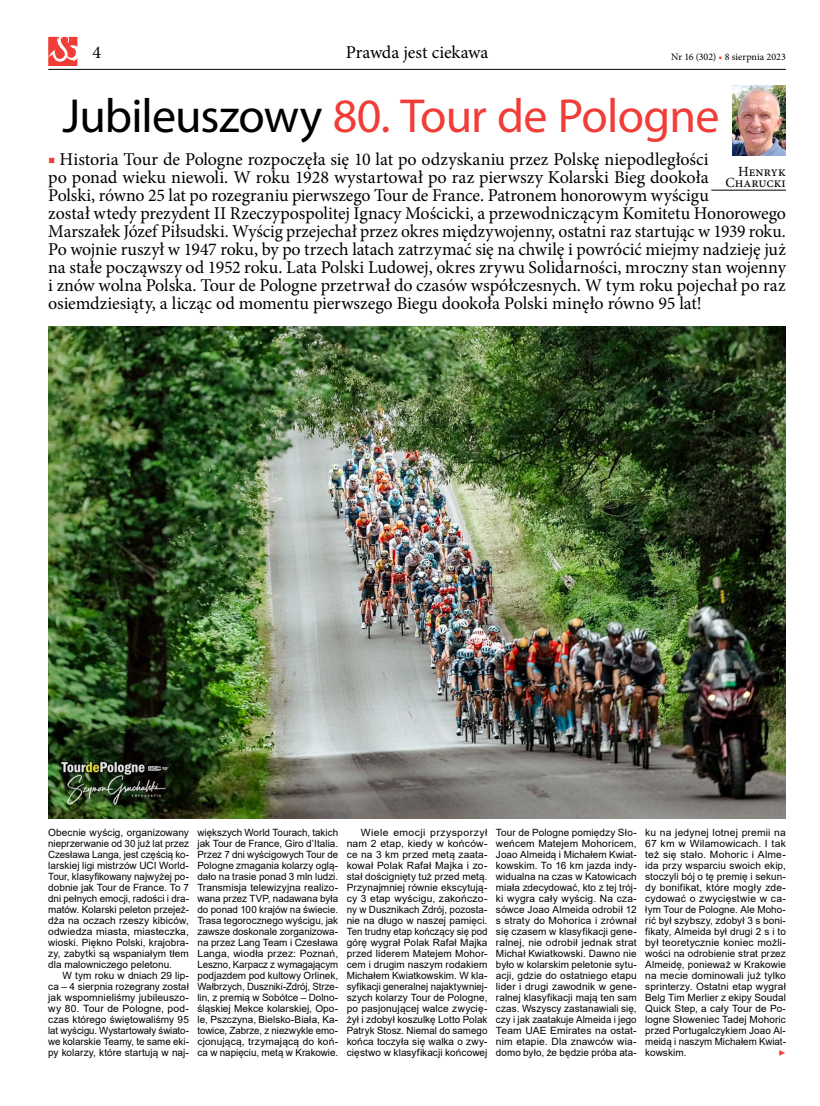
<style>
.page{position:relative;width:820px;height:1106px;background:#fff}
.page>*{position:absolute;margin:0;border:0;box-sizing:border-box;transform-origin:0 0}
.t1{font:48px "Myriad Pro";letter-spacing:-.02em;color:#f13d37}
.t2{font:18px/18px "Minion Pro";letter-spacing:-.015em;color:#000}
.t3{font:14px/11px "Minion Pro";letter-spacing:.005em;color:#000;text-align:right}
.t4{font:italic 12px "Minion Pro";color:#f13d37}
.t5{font:10px/11px "Arial";letter-spacing:.005em;color:#000;text-align:justify}
.t6{font:10px/11px "Arial";letter-spacing:.005em;color:#000;text-align:justify;scale:1.04 1}
.t7{font:10px "Minion Pro";color:#000}
.s1{color:#f13d37}
.s2{color:#000}
</style>
<div class="page">
<img style="left:732px;top:85px;width:53px;height:71px">
<hr style="left:711px;top:190px;width:74px;height:1px;background:#000">
<img style="left:48px;top:326px;width:737px;height:492px">
<hr style="left:48px;top:69px;width:737px;height:1px;background:#000">
<svg style="left:48px;top:37px;width:29px;height:29px"></svg>
<h2 class="t2" style="left:92px;top:43px;width:10px">4</h2>
<h2 class="t2" style="left:345px;top:43px;width:144px">Prawda jest ciekawa</h2>
<p class="t7" style="left:670px;top:50px;width:116px">Nr 16 (302) <span class="s1">•</span> 8 sierpnia 2023</p>
<h1 class="t1" style="left:62px;top:86px;width:658px"><span class="s2">Jubileuszowy</span> 80. Tour de Pologne</h1>
<p class="t2" style="left:48px;top:150px;width:739px"><span class="s1">■</span> Historia Tour de Pologne rozpoczęła się 10 lat po odzyskaniu przez Polskę niepodległości<br>po ponad wieku niewoli. W roku 1928 wystartował po raz pierwszy Kolarski Bieg dookoła<br>Polski, równo 25 lat po rozegraniu pierwszego Tour de France. Patronem honorowym wyścigu<br>został wtedy prezydent II Rzeczypospolitej Ignacy Mościcki, a przewodniczącym Komitetu Honorowego Marszałek Józef Piłsudski. Wyścig przejechał przez okres międzywojenny, ostatni raz startując w 1939 roku.<br>Po wojnie ruszył w 1947 roku, by po trzech latach zatrzymać się na chwilę i powrócić miejmy nadzieję już na stałe począwszy od 1952 roku. Lata Polski Ludowej, okres zrywu Solidarności, mroczny stan wojenny i znów wolna Polska. Tour de Pologne przetrwał do czasów współczesnych. W tym roku pojechał po raz osiemdziesiąty, a licząc od momentu pierwszego Biegu dookoła Polski minęło równo 95 lat!</p>
<h3 class="t3" style="left:725px;top:166px;width:62px">Henryk<br>Charucki</h3>
<p class="t5" style="left:48px;top:827px;width:142px">Obecnie wyścig, organizowany nieprzerwanie od 30 już lat przez Czesława Langa, jest częścią ko&shy;larskiej ligi mistrzów UCI World-Tour, klasyfikowany najwyżej po&shy;dobnie jak Tour de France. To 7 dni pełnych emocji, radości i dra&shy;matów. Kolarski peleton przejeż&shy;dża na oczach rzeszy kibiców, odwiedza miasta, miasteczka, wioski. Piękno Polski, krajobra&shy;zy, zabytki są wspaniałym tłem dla malowniczego peletonu.</p>
<p class="t5" style="left:48px;top:970px;width:142px;text-indent:14px">W tym roku w dniach 29 lip&shy;ca – 4 sierpnia rozegrany został jak wspomnieliśmy jubileuszo&shy;wy 80. Tour de Pologne, pod&shy;czas którego świętowaliśmy 95 lat wyścigu. Wystartowały świato&shy;we kolarskie Teamy, te same eki&shy;py kolarzy, które startują w naj-</p>
<p class="t5" style="left:197px;top:827px;width:142px">większych World Tourach, takich jak Tour de France, Giro d’Italia.<br>Przez 7 dni wyścigowych Tour de Pologne zmagania kolarzy oglą&shy;dało na trasie ponad 3 mln ludzi.<br>Transmisja telewizyjna realizo&shy;wana przez TVP, nadawana była do ponad 100 krajów na świecie.<br>Trasa tegorocznego wyścigu, jak zawsze doskonale zorganizowa&shy;na przez Lang Team i Czesława Langa, wiodła przez: Poznań, Leszno, Karpacz z wymagającym podjazdem pod kultowy Orlinek, Wałbrzych, Duszniki-Zdrój, Strze&shy;lin, z premią w Sobótce – Dolno&shy;śląskiej Mekce kolarskiej, Opo&shy;le, Pszczyna, Bielsko-Biała, Ka&shy;towice, Zabrze, z niezwykle emo&shy;cjonującą, trzymającą do koń&shy;ca w napięciu, metą w Krakowie.</p>
<p class="t6" style="left:346px;top:827px;width:137px;text-indent:14px">Wiele emocji przysporzył nam 2 etap, kiedy w końców&shy;ce na 3 km przed metą zaata&shy;kował Polak Rafał Majka i zo&shy;stał doścignięty tuż przed metą.<br>Przynajmniej równie ekscytują&shy;cy 3 etap wyścigu, zakończo&shy;ny w Dusznikach Zdrój, pozosta&shy;nie na długo w naszej pamięci.<br>Ten trudny etap kończący się pod górę wygrał Polak Rafał Majka przed liderem Matejem Mohor&shy;cem i drugim naszym rodakiem Michałem Kwiatkowskim. W kla&shy;syfikacji generalnej najaktywniej&shy;szych kolarzy Tour de Pologne, po pasjonującej walce zwycię&shy;żył i zdobył koszulkę Lotto Polak Patryk Stosz. Niemal do samego końca toczyła się walka o zwy&shy;cięstwo w klasyfikacji końcowej</p>
<p class="t5" style="left:495px;top:827px;width:142px">Tour de Pologne pomiędzy Sło&shy;weńcem Matejem Mohoricem, Joao Almeidą i Michałem Kwiat&shy;kowskim. To 16 km jazda indy&shy;widualna na czas w Katowicach miała zdecydować, kto z tej trój&shy;ki wygra cały wyścig. Na cza&shy;sówce Joao Almeida odrobił 12 s straty do Mohorica i zrównał się czasem w klasyfikacji gene&shy;ralnej, nie odrobił jednak strat Michał Kwiatkowski. Dawno nie było w kolarskim peletonie sytu&shy;acji, gdzie do ostatniego etapu lider i drugi zawodnik w gene&shy;ralnej klasyfikacji mają ten sam czas. Wszyscy zastanawiali się, czy i jak zaatakuje Almeida i jego Team UAE Emirates na ostat&shy;nim etapie. Dla znawców wia&shy;domo było, że będzie próba ata-</p>
<p class="t5" style="left:645px;top:827px;width:142px">ku na jedynej lotnej premii na 67 km w Wilamowicach. I tak też się stało. Mohoric i Alme&shy;ida przy wsparciu swoich ekip, stoczyli bój o tę premię i sekun&shy;dy bonifikat, które mogły zde&shy;cydować o zwycięstwie w ca&shy;łym Tour de Pologne. Ale Moho&shy;rić był szybszy, zdobył 3 s boni&shy;fikaty, Almeida był drugi 2 s i to był teoretycznie koniec możli&shy;wości na odrobienie strat przez Almeidę, ponieważ w Krakowie na mecie dominowali już tylko sprinterzy. Ostatni etap wygrał Belg Tim Merlier z ekipy Soudal Quick Step, a cały Tour de Po&shy;logne Słoweniec Tadej Mohoric przed Portugalczykiem Joao Al&shy;meidą i naszym Michałem Kwiat&shy;kowskim.</p>
<p class="t4" style="left:778px;top:1044px;width:9px">▶</p>
</div>
